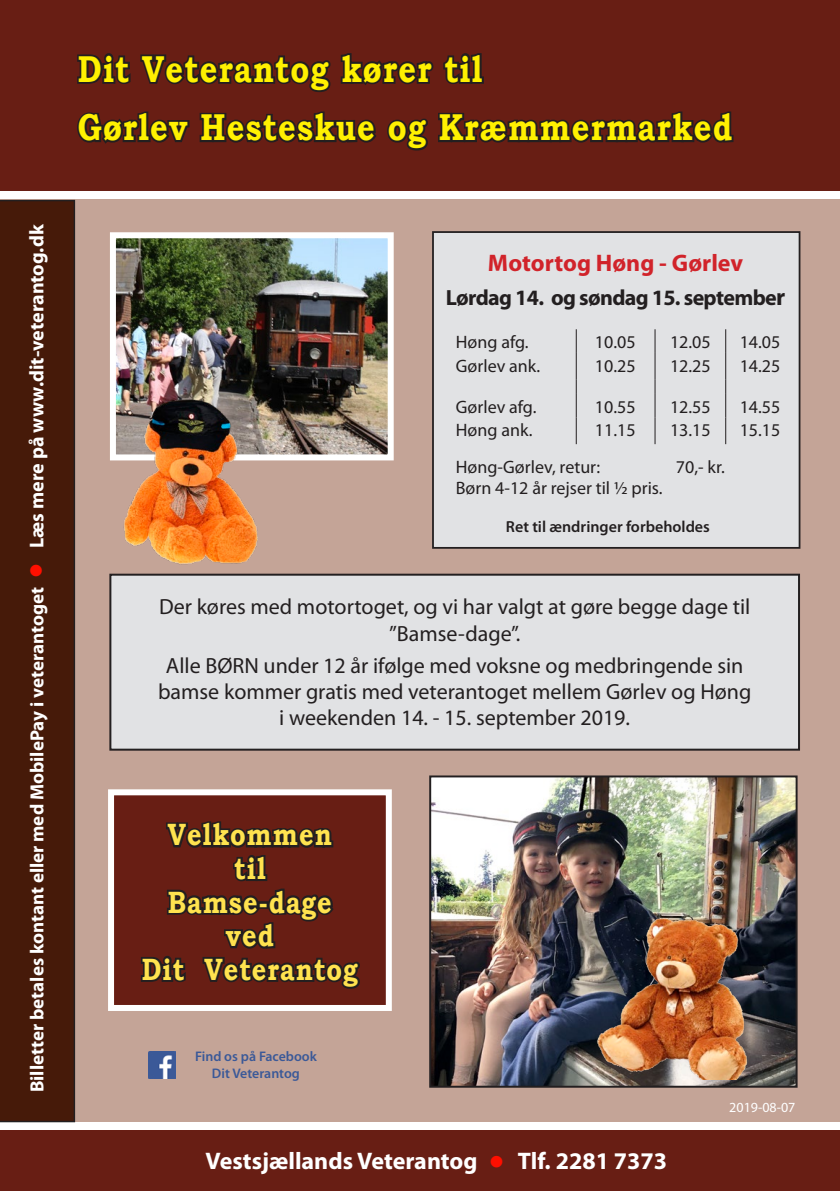
<style>
.page{position:relative;width:840px;height:1191px;background:#fff}
.page>*{position:absolute;margin:0;border:0;box-sizing:border-box;transform-origin:0 0}
.t1{font:700 37.4px "Bookman Old Style";letter-spacing:.04em;color:#fff101;scale:.82 1}
.t2{font:700 30.8px "Bookman Old Style";letter-spacing:.04em;color:#ffe34f;scale:.82 1}
.t3{font:700 24px "Myriad Pro";color:#fff}
.t4{font:700 24px "Myriad Pro";color:#d1232a}
.t5{font:22px/26.4px "Myriad Pro";color:#231f20;text-align:center}
.t6{font:700 22px "Myriad Pro";letter-spacing:-.03em;color:#231f20}
.t7{font:700 19px "Myriad Pro";color:#fff}
.t8{font:18px "Myriad Pro";color:#231f20}
.t9{font:600 16px "Myriad Pro";color:#231f20}
.t10{font:600 14px "Myriad Pro";color:#3b5998}
.t11{font:14px "Myriad Pro";color:#fff}
.s1{color:#ff0f00}
.s2{font-size:20px}
.s3{font-size:24px}
</style>
<div class="page">
<div style="left:0;top:199px;width:839px;height:922px;background:#c4a497"></div>
<div style="left:0;top:0;width:839px;height:190px;background:#681e14"></div>
<img style="left:117px;top:239px;width:269px;height:214px">
<div style="left:110px;top:232px;width:283px;height:228px;border:6px solid #fff"></div>
<div style="left:433px;top:232px;width:366px;height:316px;background:#e1e2e4"></div>
<div style="left:432px;top:231px;width:368px;height:318px;border:2px solid #231f20"></div>
<svg style="left:575px;top:329px;width:1px;height:115px"></svg>
<svg style="left:654px;top:329px;width:1px;height:115px"></svg>
<img style="left:110px;top:384px;width:179px;height:181px">
<div style="left:0;top:200px;width:75px;height:922px;background:#461a09"></div>
<svg style="left:77px;top:53px;width:54px;height:31px"></svg>
<svg style="left:140px;top:53px;width:344px;height:39px"></svg>
<svg style="left:77px;top:111px;width:113px;height:33px"></svg>
<svg style="left:199px;top:111px;width:178px;height:32px"></svg>
<svg style="left:387px;top:111px;width:347px;height:40px"></svg>
<div style="left:0;top:1130px;width:839px;height:61px;background:#681e14"></div>
<div style="left:110px;top:574px;width:688px;height:175px;background:#e1e2e4"></div>
<div style="left:109px;top:573px;width:690px;height:177px;border:2px solid #231f20"></div>
<img style="left:148px;top:1051px;width:27px;height:27px">
<img style="left:432px;top:778px;width:362px;height:306px">
<div style="left:429px;top:775px;width:368px;height:312px;border:2px solid #231f20"></div>
<img style="left:587px;top:917px;width:163px;height:162px">
<div style="left:111px;top:792px;width:277px;height:216px;background:#681e14"></div>
<svg style="left:141px;top:821px;width:219px;height:168px"></svg>
<div style="left:108px;top:789px;width:283px;height:222px;border:6px solid #fff"></div>
<p class="t7" style="left:25px;top:1092px;width:869px;rotate:-90deg">Billetter betales kontant eller med MobilePay i veterantoget <span class="s1">●</span> <span class="s2">Læs mere på www.dit-veterantog.dk</span></p>
<p class="t1" style="left:78px;top:42px;width:494px">Dit Veterantog kører til</p>
<p class="t1" style="left:78px;top:100px;width:799px">Gørlev Hesteskue og Kræmmermarked</p>
<p class="t4" style="left:487px;top:247px;width:256px">Motortog Høng - Gørlev</p>
<p class="t6" style="left:445px;top:283px;width:341px">Lørdag 14. og søndag 15. septembe<span class="s3">r</span></p>
<p class="t8" style="left:455px;top:331px;width:74px">Høng afg.</p>
<p class="t8" style="left:594px;top:331px;width:42px">10.05</p>
<p class="t8" style="left:669px;top:331px;width:42px">12.05</p>
<p class="t8" style="left:739px;top:331px;width:42px">14.05</p>
<p class="t8" style="left:455px;top:354px;width:86px">Gørlev ank.</p>
<p class="t8" style="left:594px;top:354px;width:42px">10.25</p>
<p class="t8" style="left:669px;top:354px;width:42px">12.25</p>
<p class="t8" style="left:739px;top:354px;width:42px">14.25</p>
<p class="t8" style="left:455px;top:395px;width:82px">Gørlev afg.</p>
<p class="t8" style="left:594px;top:395px;width:42px">10.55</p>
<p class="t8" style="left:669px;top:395px;width:42px">12.55</p>
<p class="t8" style="left:739px;top:395px;width:42px">14.55</p>
<p class="t8" style="left:455px;top:419px;width:78px">Høng ank.</p>
<p class="t8" style="left:594px;top:419px;width:42px">11.15</p>
<p class="t8" style="left:669px;top:419px;width:42px">13.15</p>
<p class="t8" style="left:739px;top:419px;width:42px">15.15</p>
<p class="t8" style="left:455px;top:456px;width:146px">Høng-Gørlev, retur:</p>
<p class="t8" style="left:675px;top:456px;width:50px">70,- kr.</p>
<p class="t8" style="left:455px;top:477px;width:208px">Børn 4-12 år rejser til ½ pris.</p>
<p class="t9" style="left:505px;top:517px;width:205px">Ret til ændringer forbeholdes</p>
<p class="t5" style="left:159px;top:593px;width:592px">Der køres med motortoget, og vi har valgt at gøre begge dage til ”Bamse-dage”.</p>
<p class="t5" style="left:166px;top:651px;width:578px">Alle BØRN under 12 år ifølge med voksne og medbringende sin</p>
<p class="t5" style="left:158px;top:678px;width:594px">bamse kommer gratis med veterantoget mellem Gørlev og Høng</p>
<p class="t5" style="left:279px;top:704px;width:352px">i weekenden 14. - 15. september 2019.</p>
<p class="t2" style="left:168px;top:812px;width:201px">Velkommen</p>
<p class="t2" style="left:234px;top:846px;width:40px">til</p>
<p class="t2" style="left:168px;top:880px;width:201px">Bamse-dage</p>
<p class="t2" style="left:226px;top:913px;width:60px">ved</p>
<p class="t2" style="left:142px;top:947px;width:265px">Dit Veterantog</p>
<p class="t10" style="left:195px;top:1047px;width:123px">Find os på Facebook</p>
<p class="t10" style="left:212px;top:1064px;width:89px">Dit Veterantog</p>
<p class="t3" style="left:205px;top:1145px;width:463px">Vestsjællands Veterantog <span class="s1">●</span> Tlf. 2281 7373</p>
<p class="t11" style="left:729px;top:1099px;width:68px">2019-08-07</p>
</div>
